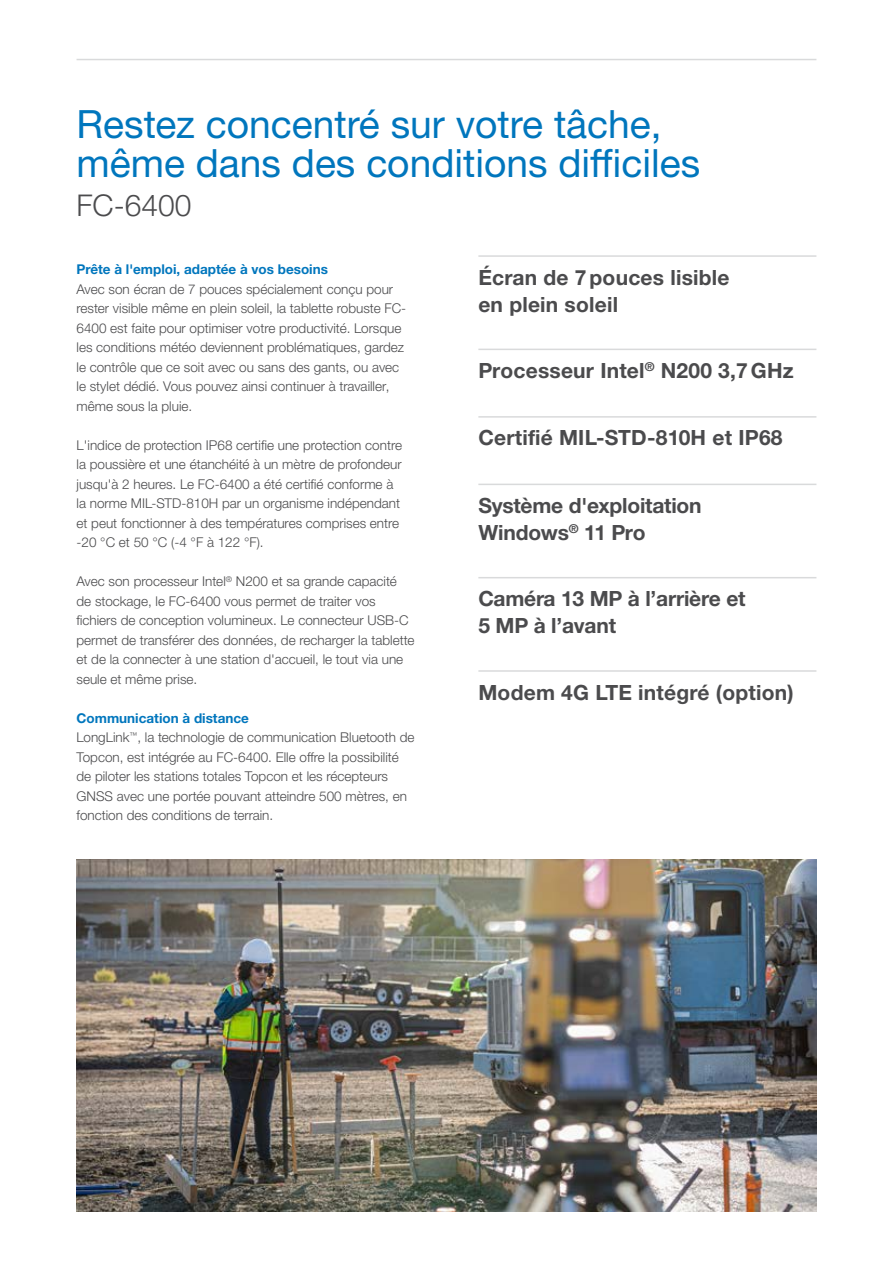
<style>
.page{position:relative;width:893px;height:1263px;background:#fff}
.page>*{position:absolute;margin:0;border:0;box-sizing:border-box;transform-origin:0 0}
.t1{font:39px/39px "Helvetica Neue LTW1 G";color:#0076bd}
.t2{font:300 30px "Helvetica Neue LTW1 G";color:#4b4b4d}
.t3{font:700 21px/27px "Helvetica Neue LTW1 G";letter-spacing:.01em;color:#4b4b4d}
.t4{font:700 21px/27px "Helvetica Neue LTW1 G";letter-spacing:-.01em;color:#4b4b4d}
.t5{font:300 13.5px/19.5px "Helvetica Neue LTW1 G";color:#4b4b4d}
.t6{font:700 13.5px "Helvetica Neue LTW1 G";color:#0076bd}
.s1{font-weight:700;color:#0076bd}
</style>
<div class="page">
<hr style="left:77px;top:59px;width:739px;height:1px;background:#d9dadb">
<hr style="left:478px;top:255px;width:338px;height:2px;background:#d9dadb">
<hr style="left:478px;top:349px;width:338px;height:1px;background:#d9dadb">
<hr style="left:478px;top:416px;width:338px;height:2px;background:#d9dadb">
<hr style="left:478px;top:484px;width:338px;height:1px;background:#d9dadb">
<hr style="left:478px;top:577px;width:338px;height:1px;background:#d9dadb">
<hr style="left:478px;top:670px;width:338px;height:2px;background:#d9dadb">
<img style="left:77px;top:859px;width:739px;height:353px">
<h1 class="t1" style="left:77px;top:104px;width:625px">Restez concentré sur votre tâche, même dans des conditions difficiles</h1>
<h2 class="t2" style="left:77px;top:187px;width:117px">FC-6400</h2>
<p class="t6" style="left:77px;top:261px;width:253px">Prête à l'emploi, adaptée à vos besoins</p>
<p class="t5" style="left:77px;top:279px;width:331px">Avec son écran de 7 pouces spécialement conçu pour rester visible même en plein soleil, la tablette robuste FC-6400 est faite pour optimiser votre productivité. Lorsque les conditions météo deviennent problématiques, gardez le contrôle que ce soit avec ou sans des gants, ou avec le stylet dédié. Vous pouvez ainsi continuer à travailler, même sous la pluie.</p>
<p class="t5" style="left:77px;top:435px;width:327px">L'indice de protection IP68 certifie une protection contre la poussière et une étanchéité à un mètre de profondeur jusqu'à 2 heures. Le FC-6400 a été certifié conforme à la norme MIL-STD-810H par un organisme indépendant et peut fonctionner à des températures comprises entre -20 °C et 50 °C (-4 °F à 122 °F).</p>
<p class="t5" style="left:77px;top:571px;width:340px">Avec son processeur Intel<sup>®</sup> N200 et sa grande capacité de stockage, le FC-6400 vous permet de traiter vos fichiers de conception volumineux. Le connecteur USB-C permet de transférer des données, de recharger la tablette et de la connecter à une station d'accueil, le tout via une seule et même prise.</p>
<p class="t5" style="left:77px;top:708px;width:340px"><span class="s1">Communication à distance<br></span>LongLink<sup>™</sup>, la technologie de communication Bluetooth de Topcon, est intégrée au FC-6400. Elle offre la possibilité de piloter les stations totales Topcon et les récepteurs GNSS avec une portée pouvant atteindre 500 mètres, en fonction des conditions de terrain.</p>
<h3 class="t3" style="left:478px;top:263px;width:253px">Écran de 7pouces lisible en plein soleil</h3>
<h3 class="t3" style="left:478px;top:357px;width:317px">Processeur Intel<sup>®</sup> N200 3,7GHz</h3>
<h3 class="t3" style="left:478px;top:424px;width:306px">Certifié MIL-STD-810H et IP68</h3>
<h3 class="t4" style="left:478px;top:492px;width:225px">Système d'exploitation<br>Windows<sup>®</sup> 11 Pro</h3>
<h3 class="t4" style="left:478px;top:585px;width:269px">Caméra 13 MP à l’arrière et<br>5 MP à l’avant</h3>
<h3 class="t3" style="left:478px;top:678px;width:317px">Modem 4G LTE intégré (option)</h3>
</div>
